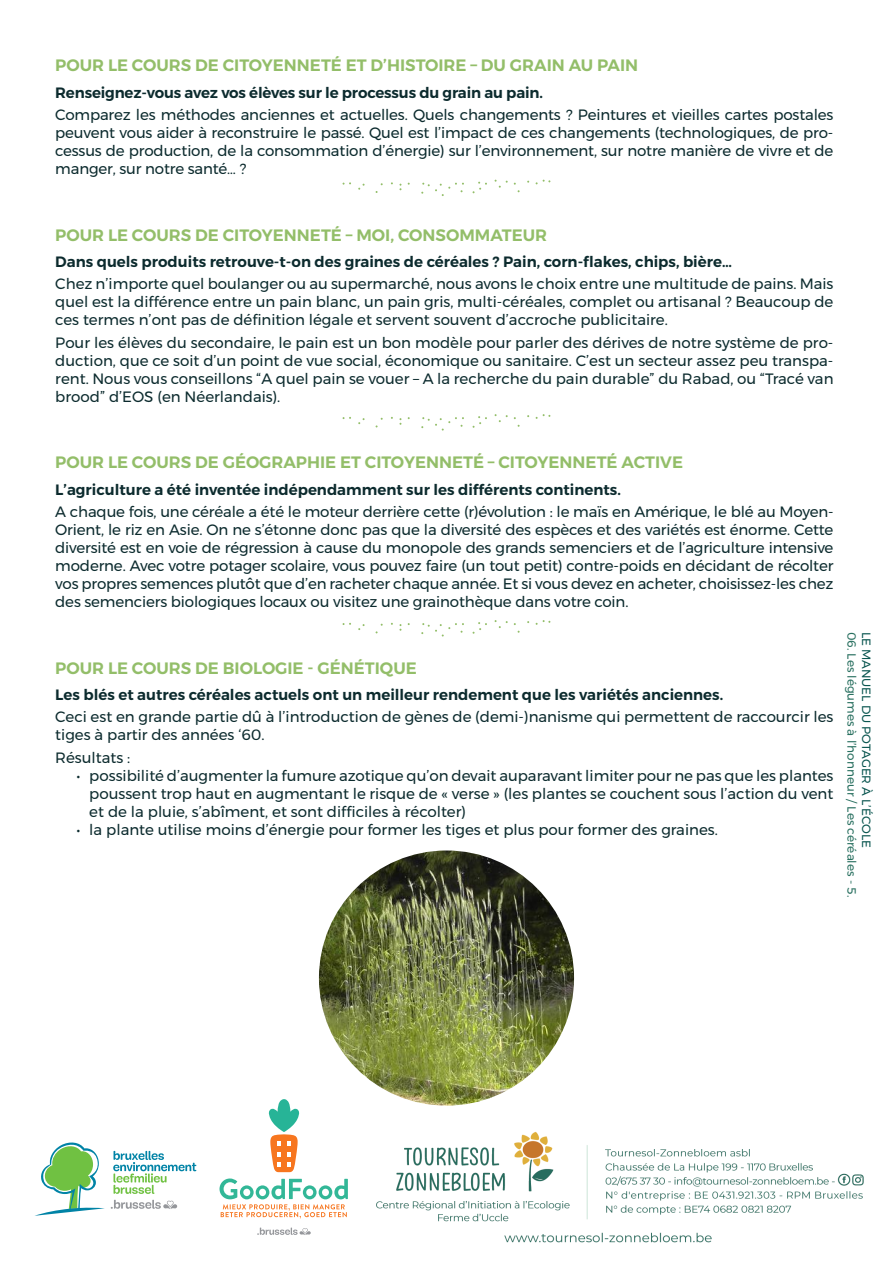
<style>
.page{position:relative;width:893px;height:1263px;background:#fff}
.page>*{position:absolute;margin:0;border:0;box-sizing:border-box;transform-origin:0 0}
.t1{font:600 16.5px "Montserrat";color:#93be69}
.t2{font:15px/18px "Montserrat";color:#0c2b2e;text-align:justify}
.t3{font:600 15px "Montserrat";color:#0c2b2e}
.t4{font:12px "Montserrat";color:#297060}
.t5{font:12px "Montserrat";color:#0a5650}
</style>
<div class="page">
<img style="left:376px;top:1131px;width:488px;height:112px">
<svg style="left:35px;top:1142px;width:162px;height:74px"></svg>
<svg style="left:269px;top:1099px;width:30px;height:73px"></svg>
<svg style="left:257px;top:1227px;width:54px;height:8px"></svg>
<svg style="left:219px;top:1178px;width:129px;height:40px"></svg>
<svg style="left:495px;top:180px;width:13px;height:8px"></svg>
<svg style="left:536px;top:180px;width:14px;height:4px"></svg>
<svg style="left:358px;top:184px;width:7px;height:6px"></svg>
<svg style="left:473px;top:182px;width:14px;height:11px"></svg>
<svg style="left:421px;top:183px;width:43px;height:13px"></svg>
<svg style="left:495px;top:414px;width:13px;height:8px"></svg>
<svg style="left:536px;top:414px;width:14px;height:5px"></svg>
<svg style="left:358px;top:418px;width:7px;height:6px"></svg>
<svg style="left:473px;top:416px;width:14px;height:12px"></svg>
<svg style="left:421px;top:417px;width:43px;height:14px"></svg>
<svg style="left:495px;top:620px;width:13px;height:8px"></svg>
<svg style="left:536px;top:620px;width:14px;height:5px"></svg>
<svg style="left:358px;top:624px;width:7px;height:6px"></svg>
<svg style="left:473px;top:622px;width:14px;height:12px"></svg>
<svg style="left:421px;top:623px;width:43px;height:13px"></svg>
<img style="left:319px;top:850px;width:255px;height:256px;border-radius:128px">
<p class="t1" style="left:55px;top:52px;width:584px">POUR LE COURS DE CITOYENNETÉ ET D’HISTOIRE – DU GRAIN AU PAIN</p>
<p class="t3" style="left:55px;top:81px;width:489px">Renseignez-vous avez vos élèves sur le processus du grain au pain.</p>
<p class="t2" style="left:55px;top:106px;width:780px">Comparez les méthodes anciennes et actuelles. Quels changements ? Peintures et vieilles cartes postales peuvent vous aider à reconstruire le passé. Quel est l’impact de ces changements (technologiques, de pro&shy;cessus de production, de la consommation d’énergie) sur l’environnement, sur notre manière de vivre et de manger, sur notre santé… ?</p>
<p class="t1" style="left:55px;top:222px;width:493px">POUR LE COURS DE CITOYENNETÉ – MOI, CONSOMMATEUR</p>
<p class="t3" style="left:55px;top:250px;width:678px">Dans quels produits retrouve-t-on des graines de céréales ? Pain, corn-flakes, chips, bière…</p>
<p class="t2" style="left:55px;top:275px;width:780px">Chez n’importe quel boulanger ou au supermarché, nous avons le choix entre une multitude de pains. Mais quel est la différence entre un pain blanc, un pain gris, multi-céréales, complet ou artisanal ? Beaucoup de ces termes n’ont pas de définition légale et servent souvent d’accroche publicitaire.</p>
<p class="t2" style="left:55px;top:333px;width:780px">Pour les élèves du secondaire, le pain est un bon modèle pour parler des dérives de notre système de pro&shy;duction, que ce soit d’un point de vue social, économique ou sanitaire. C’est un secteur assez peu transpa&shy;rent. Nous vous conseillons “A quel pain se vouer – A la recherche du pain durable” du Rabad, ou “Tracé van brood” d’EOS (en Néerlandais).</p>
<p class="t1" style="left:55px;top:449px;width:629px">POUR LE COURS DE GÉOGRAPHIE ET CITOYENNETÉ – CITOYENNETÉ ACTIVE</p>
<p class="t3" style="left:55px;top:477px;width:567px">L’agriculture a été inventée indépendamment sur les différents continents.</p>
<p class="t2" style="left:55px;top:502px;width:780px">A chaque fois, une céréale a été le moteur derrière cette (r)évolution : le maïs en Amérique, le blé au Moyen-Orient, le riz en Asie. On ne s’étonne donc pas que la diversité des espèces et des variétés est énorme. Cette diversité est en voie de régression à cause du monopole des grands semenciers et de l’agriculture intensive moderne. Avec votre potager scolaire, vous pouvez faire (un tout petit) contre-poids en décidant de récolter vos propres semences plutôt que d’en racheter chaque année. Et si vous devez en acheter, choisissez-les chez des semenciers biologiques locaux ou visitez une grainothèque dans votre coin.</p>
<p class="t1" style="left:55px;top:655px;width:363px">POUR LE COURS DE BIOLOGIE - GÉNÉTIQUE</p>
<p class="t3" style="left:55px;top:683px;width:669px">Les blés et autres céréales actuels ont un meilleur rendement que les variétés anciennes.</p>
<p class="t2" style="left:55px;top:708px;width:780px">Ceci est en grande partie dû à l’introduction de gènes de (demi-)nanisme qui permettent de raccourcir les tiges à partir des années ‘60.</p>
<p class="t2" style="left:55px;top:748px;width:77px">Résultats :</p>
<p class="t2" style="left:89px;top:766px;width:746px;text-indent:-13px">• possibilité d’augmenter la fumure azotique qu’on devait auparavant limiter pour ne pas que les plantes poussent trop haut en augmentant le risque de « verse » (les plantes se couchent sous l’action du vent et de la pluie, s’abîment, et sont difficiles à récolter)</p>
<p class="t2" style="left:77px;top:820px;width:643px">• la plante utilise moins d’énergie pour former les tiges et plus pour former des graines.</p>
<p class="t4" style="left:861px;top:631px;width:267px;rotate:90deg">06. Les légumes à l’honneur / Les céréales - 5.</p>
<p class="t5" style="left:876px;top:631px;width:218px;rotate:90deg">LE MANUEL DU POTAGER À L’ÉCOLE</p>
</div>
